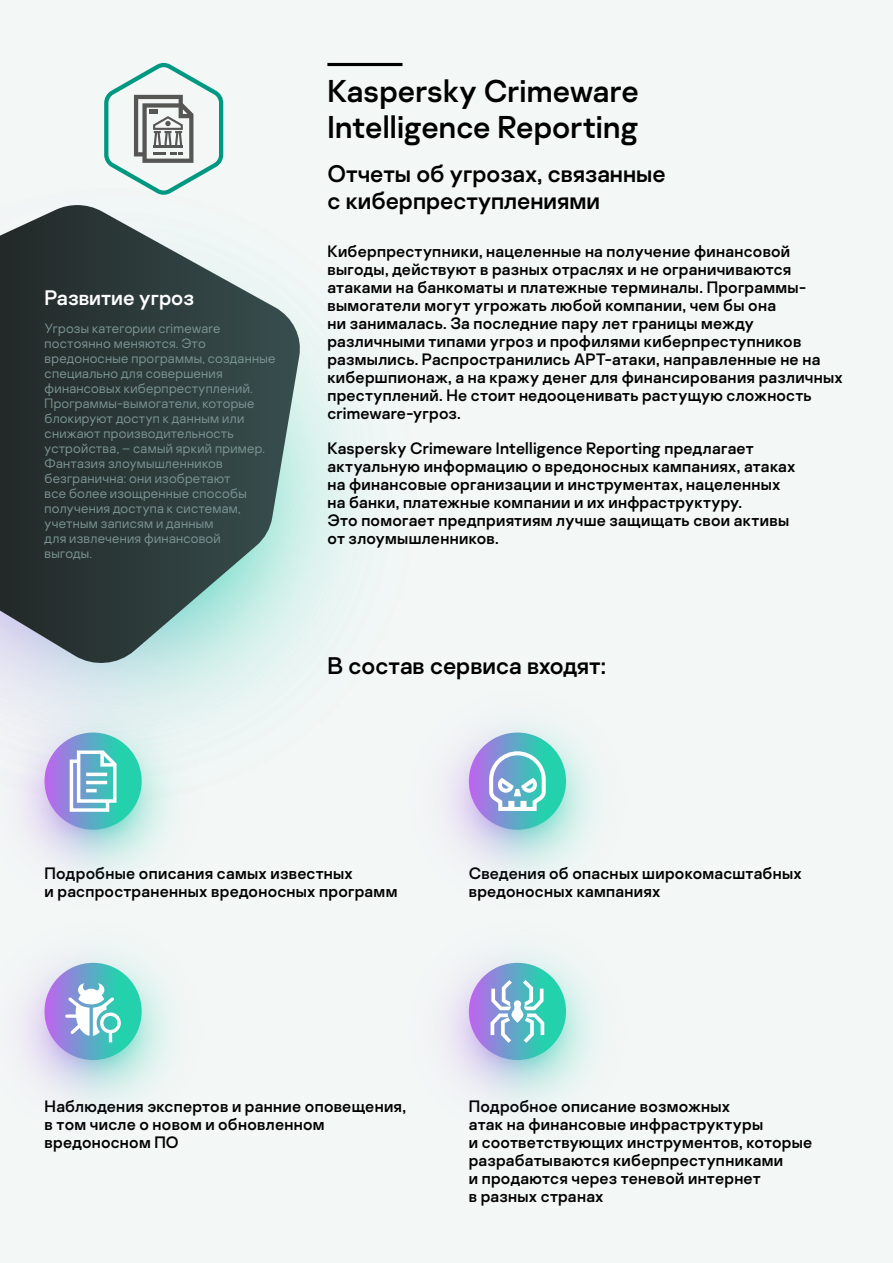
<style>
.page{position:relative;width:893px;height:1263px;background:#f3f7f6}
.page>*{position:absolute;margin:0;border:0;box-sizing:border-box;transform-origin:0 0}
.t1{font:31.5px/36px "Kaspersky Sans";letter-spacing:.005em;color:#000}
.t2{font:24px/27px "Kaspersky Sans";color:#000}
.t3{font:21px "Kaspersky Sans";color:#fff}
.t4{font:16.5px/18px "Kaspersky Sans";letter-spacing:.015em;color:#000}
.t5{font:300 13.5px/15px "Kaspersky Sans";letter-spacing:.02em;color:#7d9696}
</style>
<div class="page">
<svg style="left:0;top:205px;width:303px;height:462px"></svg>
<hr style="left:327px;top:63px;width:75px;height:3px;background:#000">
<img style="left:21px;top:955px;width:150px;height:149px">
<svg style="left:44px;top:963px;width:98px;height:97px"></svg>
<svg style="left:65px;top:983px;width:57px;height:59px"></svg>
<svg style="left:44px;top:732px;width:98px;height:98px"></svg>
<svg style="left:68px;top:749px;width:50px;height:64px"></svg>
<img style="left:446px;top:955px;width:150px;height:149px">
<svg style="left:469px;top:963px;width:97px;height:97px"></svg>
<svg style="left:491px;top:980px;width:53px;height:63px"></svg>
<img style="left:446px;top:725px;width:150px;height:149px">
<svg style="left:469px;top:732px;width:97px;height:98px"></svg>
<svg style="left:489px;top:751px;width:57px;height:60px"></svg>
<svg style="left:104px;top:63px;width:119px;height:132px"></svg>
<p class="t3" style="left:45px;top:285px;width:151px">Развитие угроз</p>
<p class="t5" style="left:45px;top:320px;width:232px">Угрозы категории crimeware постоянно меняются. Это вредоносные программы, созданные специально для совершения финансовых киберпреступлений.<br>Программы-вымогатели, которые блокируют доступ к данным или снижают производительность устройства, – самый яркий пример.<br>Фантазия злоумышленников безгранична: они изобретают<br>все более изощренные способы получения доступа к системам, учетным записям и данным<br>для извлечения финансовой<br>выгоды.</p>
<h1 class="t1" style="left:327px;top:73px;width:313px">Kaspersky Crimeware<br>Intelligence Reporting</h1>
<h2 class="t2" style="left:327px;top:160px;width:340px">Отчеты об угрозах, связанные с киберпреступлениями</h2>
<p class="t4" style="left:327px;top:242px;width:517px">Киберпреступники, нацеленные на получение финансовой выгоды, действуют в разных отраслях и не ограничиваются атаками на банкоматы и платежные терминалы. Программы&shy;вымогатели могут угрожать любой компании, чем бы она<br>ни занималась. За последние пару лет границы между различными типами угроз и профилями киберпреступников размылись. Распространились APT-атаки, направленные не на кибершпионаж, а на кражу денег для финансирования различных преступлений. Не стоит недооценивать растущую сложность crimeware-угроз.</p>
<p class="t4" style="left:327px;top:439px;width:470px">Kaspersky Crimeware Intelligence Reporting предлагает актуальную информацию о вредоносных кампаниях, атаках на финансовые организации и инструментах, нацеленных на банки, платежные компании и их инфраструктуру.<br>Это помогает предприятиям лучше защищать свои активы от злоумышленников.</p>
<h2 class="t2" style="left:327px;top:652px;width:280px">В состав сервиса входят:</h2>
<p class="t4" style="left:45px;top:864px;width:354px">Подробные описания самых известных<br>и распространенных вредоносных программ</p>
<p class="t4" style="left:469px;top:865px;width:334px">Сведения об опасных широкомасштабных вредоносных кампаниях</p>
<p class="t4" style="left:45px;top:1097px;width:363px">Наблюдения экспертов и ранние оповещения, в том числе о новом и обновленном вредоносном ПО</p>
<p class="t4" style="left:469px;top:1097px;width:345px">Подробное описание возможных<br>атак на финансовые инфраструктуры<br>и соответствующих инструментов, которые разрабатываются киберпреступниками<br>и продаются через теневой интернет<br>в разных странах</p>
</div>
